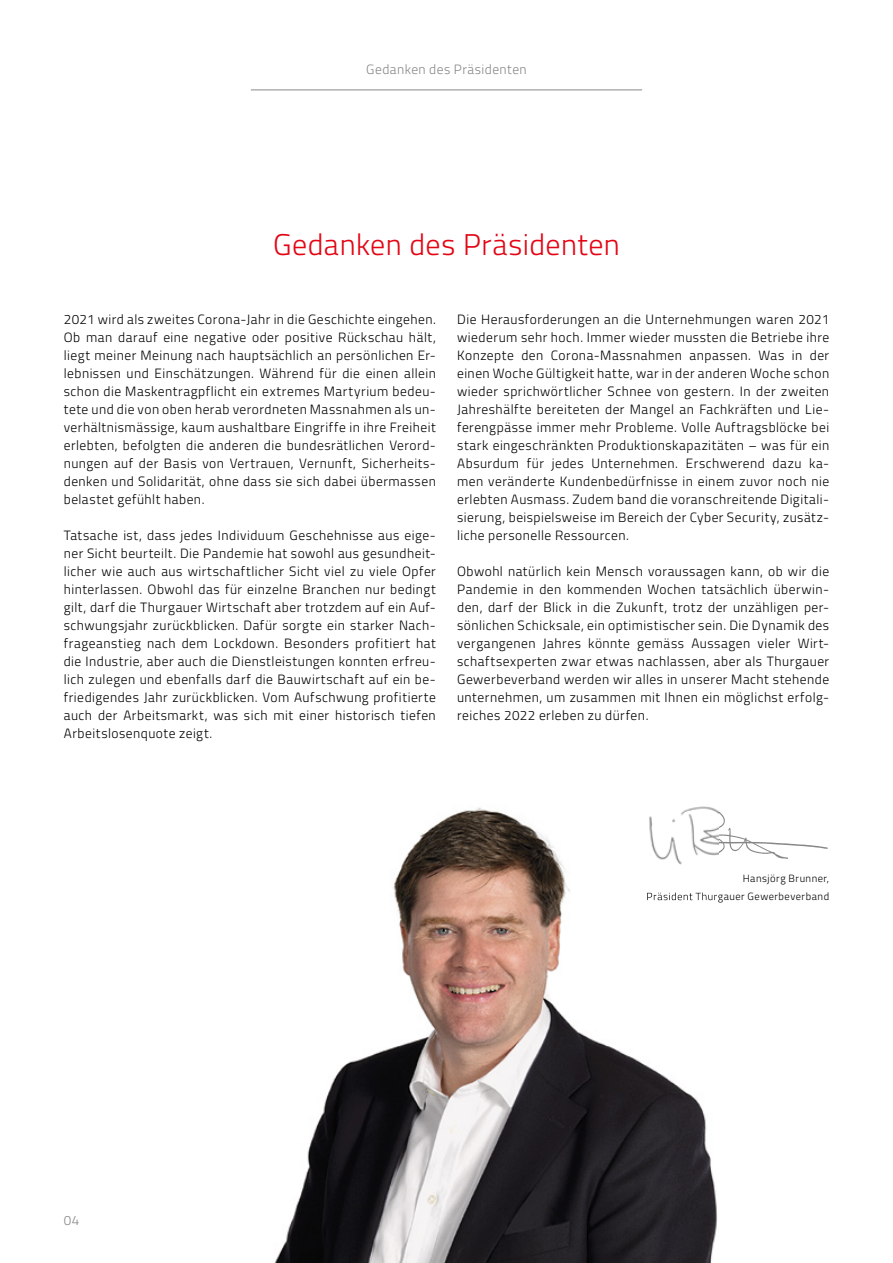
<style>
.page{position:relative;width:893px;height:1263px;background:#fff}
.page>*{position:absolute;margin:0;border:0;box-sizing:border-box;transform-origin:0 0}
.t1{font:300 30px "Titillium Web";letter-spacing:.015em;color:#e30514}
.t2{font:300 13.5px/18px "Titillium Web";letter-spacing:.035em;color:#000;text-align:justify}
.t3{font:300 13.5px "Titillium Web";letter-spacing:.03em;color:#868786}
.t4{font:300 10.5px/18px "Titillium Web";letter-spacing:.045em;color:#000;text-align:right}
</style>
<div class="page">
<hr style="left:251px;top:90px;width:391px;height:1px;background:#868786">
<img style="left:719px;top:811px;width:109px;height:48px">
<img style="left:274px;top:807px;width:445px;height:456px">
<img style="left:646px;top:806px;width:73px;height:59px">
<img style="left:647px;top:892px;width:72px;height:10px">
<p class="t3" style="left:366px;top:59px;width:162px">Gedanken des Präsidenten</p>
<h1 class="t1" style="left:273px;top:223px;width:348px">Gedanken des Präsidenten</h1>
<p class="t2" style="left:64px;top:310px;width:374px">2021 wird als zweites Corona-Jahr in die Geschichte eingehen.<br>Ob man darauf eine negative oder positive Rückschau hält, liegt meiner Meinung nach hauptsächlich an persönlichen Er&shy;lebnissen und Einschätzungen. Während für die einen allein schon die Maskentragpflicht ein extremes Martyrium bedeu&shy;tete und die von oben herab verordneten Massnahmen als un&shy;verhältnismässige, kaum aushaltbare Eingriffe in ihre Freiheit erlebten, befolgten die anderen die bundesrätlichen Verord&shy;nungen auf der Basis von Vertrauen, Vernunft, Sicherheits&shy;denken und Solidarität, ohne dass sie sich dabei übermassen belastet gefühlt haben.</p>
<p class="t2" style="left:64px;top:526px;width:374px">Tatsache ist, dass jedes Individuum Geschehnisse aus eige&shy;ner Sicht beurteilt. Die Pandemie hat sowohl aus gesundheit&shy;licher wie auch aus wirtschaftlicher Sicht viel zu viele Opfer hinterlassen. Obwohl das für einzelne Branchen nur bedingt gilt, darf die Thurgauer Wirtschaft aber trotzdem auf ein Auf&shy;schwungsjahr zurückblicken. Dafür sorgte ein starker Nach&shy;frageanstieg nach dem Lockdown. Besonders profitiert hat die Industrie, aber auch die Dienstleistungen konnten erfreu&shy;lich zulegen und ebenfalls darf die Bauwirtschaft auf ein be&shy;friedigendes Jahr zurückblicken. Vom Aufschwung profitierte auch der Arbeitsmarkt, was sich mit einer historisch tiefen Arbeitslosenquote zeigt.</p>
<p class="t2" style="left:457px;top:310px;width:374px">Die Herausforderungen an die Unternehmungen waren 2021 wiederum sehr hoch. Immer wieder mussten die Betriebe ihre Konzepte den Corona-Massnahmen anpassen. Was in der einen Woche Gültigkeit hatte, war in der anderen Woche schon wieder sprichwörtlicher Schnee von gestern. In der zweiten Jahreshälfte bereiteten der Mangel an Fachkräften und Lie&shy;ferengpässe immer mehr Probleme. Volle Auftragsblöcke bei stark eingeschränkten Produktionskapazitäten – was für ein Absurdum für jedes Unternehmen. Erschwerend dazu ka&shy;men veränderte Kundenbedürfnisse in einem zuvor noch nie erlebten Ausmass. Zudem band die voranschreitende Digitali&shy;sierung, beispielsweise im Bereich der Cyber Security, zusätz&shy;liche personelle Ressourcen.</p>
<p class="t2" style="left:457px;top:561px;width:374px">Obwohl natürlich kein Mensch voraussagen kann, ob wir die Pandemie in den kommenden Wochen tatsächlich überwin&shy;den, darf der Blick in die Zukunft, trotz der unzähligen per&shy;sönlichen Schicksale, ein optimistischer sein. Die Dynamik des vergangenen Jahres könnte gemäss Aussagen vieler Wirt&shy;schaftsexperten zwar etwas nachlassen, aber als Thurgauer Gewerbeverband werden wir alles in unserer Macht stehende unternehmen, um zusammen mit Ihnen ein möglichst erfolg&shy;reiches 2022 erleben zu dürfen.</p>
<p class="t4" style="left:646px;top:869px;width:184px">Hansjörg Brunner,<br>Präsident Thurgauer Gewerbeverband</p>
<p class="t3" style="left:64px;top:1211px;width:17px">04</p>
</div>
